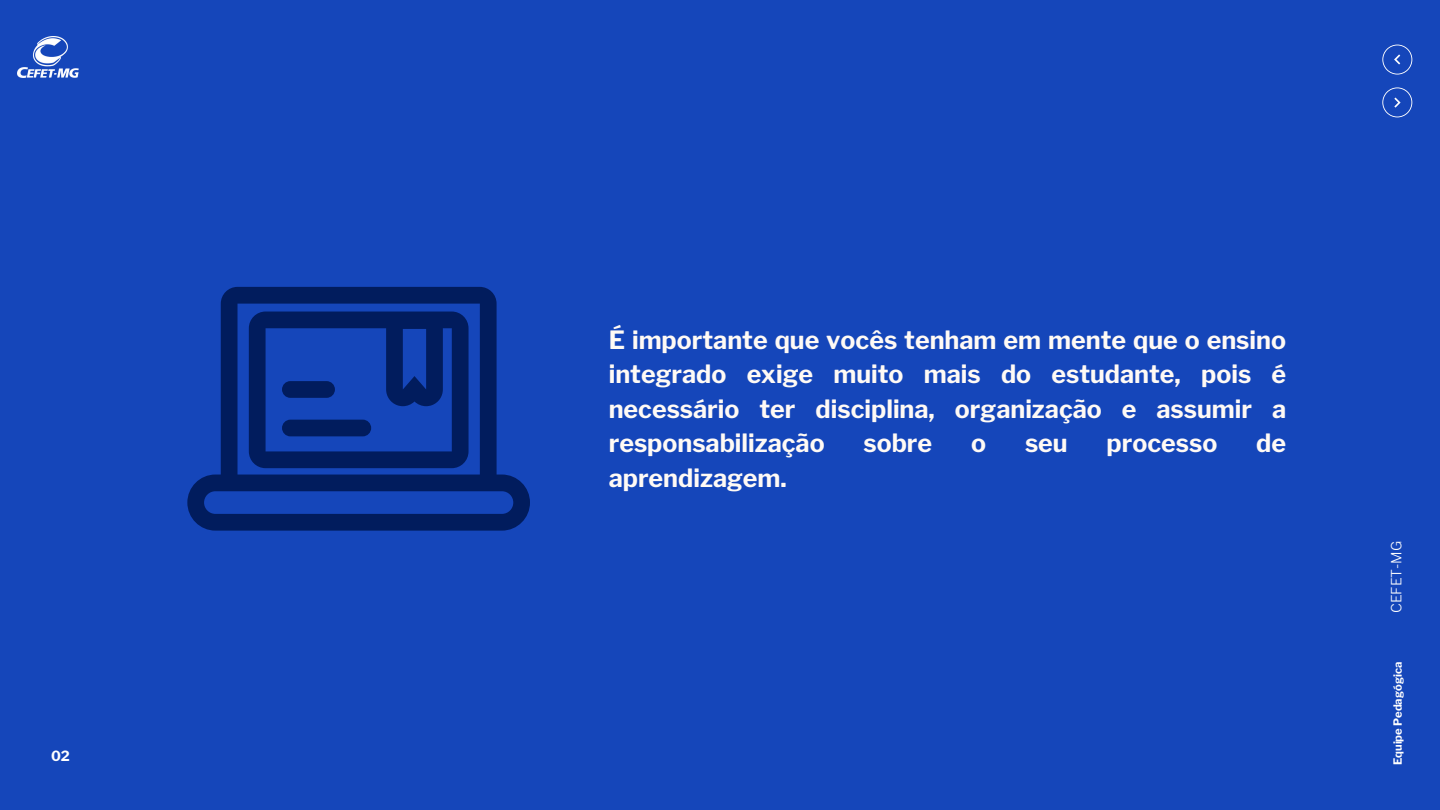
<style>
.page{position:relative;width:1440px;height:810px;background:#1546ba}
.page>*{position:absolute;margin:0;border:0;box-sizing:border-box;transform-origin:0 0}
.t1{font:700 25px/34.5px "Libre Franklin";color:#fffaf5;text-align:justify}
.t2{font:300 14px "Libre Franklin";color:#fff}
.t3{font:700 14px "Libre Franklin";color:#fff}
.t4{font:700 11.2px "Libre Franklin";color:#fff}
</style>
<div class="page">
<svg style="left:1382px;top:87px;width:30px;height:30px"></svg>
<svg style="left:1382px;top:45px;width:30px;height:30px"></svg>
<svg style="left:221px;top:287px;width:276px;height:188px;fill:#011c5d"></svg>
<svg style="left:187px;top:475px;width:343px;height:56px"></svg>
<svg style="left:249px;top:312px;width:220px;height:156px"></svg>
<img style="left:17px;top:36px;width:62px;height:41px">
<p class="t3" style="left:51px;top:748px;width:20px">02</p>
<p class="t1" style="left:609px;top:322px;width:679px">É importante que vocês tenham em mente que o ensino integrado exige muito mais do estudante, pois é necessário ter disciplina, organização e assumir a responsabilização</p>
<p class="t1" style="left:864px;top:426px;width:70px">sobre</p>
<p class="t1" style="left:971px;top:426px;width:16px">o</p>
<p class="t1" style="left:1025px;top:426px;width:44px">seu</p>
<p class="t1" style="left:1107px;top:426px;width:112px">processo</p>
<p class="t1" style="left:1256px;top:426px;width:31px">de</p>
<p class="t1" style="left:609px;top:460px;width:180px">aprendizagem.</p>
<p class="t2" style="left:1388px;top:613px;width:74px;rotate:-90deg">CEFET-MG</p>
<p class="t4" style="left:1391px;top:765px;width:105px;rotate:-90deg">Equipe Pedagógica</p>
</div>
